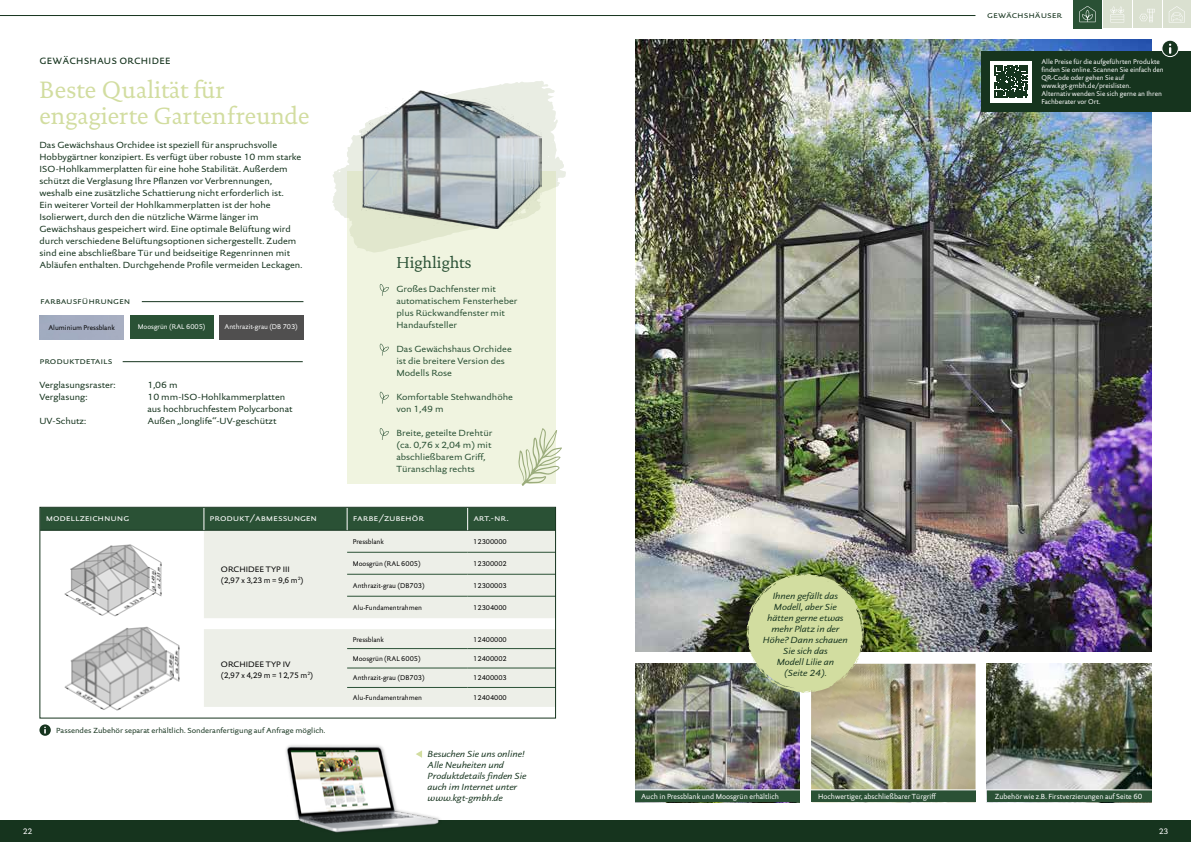
<style>
.page{position:relative;width:1191px;height:842px;background:#fff}
.page>*{position:absolute;margin:0;border:0;box-sizing:border-box;transform-origin:0 0}
.t1{font:24px/26px "DTL Documenta ST";color:#d2dda0}
.t2{font:16px "DTL Documenta ST";color:#2a5135}
.t3{font:12px "DTL Documenta Sans T Caps";letter-spacing:-.015em;color:#16341e}
.t4{font:9px/12px "DTL Documenta Sans T";letter-spacing:-.005em;color:#16341e;scale:1.1 1}
.t5{font:9px/12px "DTL Documenta Sans T";color:#2a5135;scale:1.1 1}
.t6{font:9px/11px "DTL Documenta Sans T Italic";letter-spacing:-.005em;color:#16341e;scale:1.1 1}
.t7{font:9px "DTL Documenta Sans T Caps";letter-spacing:-.015em;color:#fff;scale:1.1 1}
.t8{font:9px "DTL Documenta Sans T Caps";letter-spacing:-.015em;color:#16341e;scale:1.1 1}
.t9{font:8px/11px "DTL Documenta Sans T";color:#000;scale:1.1 1}
.t10{font:8px "DTL Documenta Sans T";color:#fff}
.t11{font:7.5px "DTL Documenta Sans T";color:#fff}
.t12{font:7.5px "DTL Documenta Sans T";color:#16341e;scale:1.1 1}
.t13{font:7px "DTL Documenta Sans T";color:#000}
.t14{font:7px/8px "DTL Documenta Sans T";color:#fff}
</style>
<div class="page">
<div style="left:0;top:821px;width:1191px;height:21px;background:#16341e"></div>
<hr style="left:0;top:15px;width:975px;height:1px;background:#16341e">
<svg style="left:204px;top:531px;width:350px;height:176px;background:#edefe8"></svg>
<hr style="left:40px;top:530px;width:164px;height:1px;background:#16341e">
<hr style="left:204px;top:530px;width:143px;height:1px;background:#16341e">
<hr style="left:347px;top:530px;width:120px;height:1px;background:#16341e">
<hr style="left:467px;top:530px;width:89px;height:1px;background:#16341e">
<div style="left:42px;top:509px;width:512px;height:21px;background:#2a5135"></div>
<hr style="left:347px;top:552px;width:120px;height:1px;background:#2a5135">
<hr style="left:467px;top:552px;width:89px;height:1px;background:#2a5135">
<hr style="left:347px;top:574px;width:120px;height:1px;background:#2a5135">
<hr style="left:467px;top:574px;width:89px;height:1px;background:#2a5135">
<hr style="left:347px;top:596px;width:120px;height:1px;background:#2a5135">
<hr style="left:467px;top:596px;width:89px;height:1px;background:#2a5135">
<hr style="left:347px;top:648px;width:120px;height:1px;background:#2a5135">
<hr style="left:467px;top:648px;width:89px;height:1px;background:#2a5135">
<hr style="left:347px;top:668px;width:120px;height:1px;background:#2a5135">
<hr style="left:467px;top:668px;width:89px;height:1px;background:#2a5135">
<hr style="left:347px;top:687px;width:120px;height:1px;background:#2a5135">
<hr style="left:467px;top:687px;width:89px;height:1px;background:#2a5135">
<div style="left:40px;top:507px;width:516px;height:211px;border:1px solid #16341e"></div>
<svg style="left:332px;top:81px;width:234px;height:171px"></svg>
<div style="left:347px;top:172px;width:208px;height:312px;background:#f0f4e0"></div>
<svg style="left:379px;top:284px;width:10px;height:12px"></svg>
<svg style="left:379px;top:344px;width:10px;height:12px"></svg>
<svg style="left:379px;top:392px;width:10px;height:12px"></svg>
<svg style="left:379px;top:428px;width:10px;height:12px"></svg>
<hr style="left:123px;top:361px;width:180px;height:1px;background:#16341e">
<svg style="left:39px;top:724px;width:12px;height:12px"></svg>
<svg style="left:44px;top:727px;width:2px;height:7px"></svg>
<svg style="left:518px;top:428px;width:44px;height:58px"></svg>
<img style="left:635px;top:40px;width:516px;height:612px">
<img style="left:811px;top:664px;width:164px;height:125px">
<img style="left:635px;top:664px;width:164px;height:125px">
<img style="left:987px;top:664px;width:164px;height:125px">
<div style="left:635px;top:790px;width:164px;height:12px;background:#2a5135"></div>
<div style="left:811px;top:790px;width:164px;height:12px;background:#2a5135"></div>
<div style="left:987px;top:790px;width:164px;height:12px;background:#2a5135"></div>
<hr style="left:142px;top:301px;width:161px;height:1px;background:#16341e">
<div style="left:130px;top:315px;width:83px;height:24px;background:#2a5135"></div>
<div style="left:219px;top:315px;width:84px;height:24px;background:#504f4f"></div>
<img style="left:274px;top:745px;width:174px;height:88px">
<svg style="left:416px;top:750px;width:6px;height:8px"></svg>
<img style="left:64px;top:544px;width:98px;height:73px">
<img style="left:64px;top:626px;width:116px;height:85px">
<img style="left:361px;top:91px;width:180px;height:137px">
<img style="left:746px;top:573px;width:118px;height:120px">
<div style="left:981px;top:52px;width:210px;height:60px;background:#16341e"></div>
<div style="left:990px;top:61px;width:41px;height:41px;background:#fff"></div>
<svg style="left:994px;top:65px;width:33px;height:33px"></svg>
<svg style="left:1161px;top:40px;width:17px;height:17px"></svg>
<div style="left:1161px;top:40px;width:17px;height:17px;border:1px solid #fff;border-radius:50%"></div>
<svg style="left:1169px;top:44px;width:2px;height:10px"></svg>
<div style="left:1103px;top:0;width:28px;height:28px;background:#dae0d0"></div>
<div style="left:1132px;top:0;width:29px;height:28px;background:#dae0d0"></div>
<svg style="left:1163px;top:0;width:28px;height:28px"></svg>
<div style="left:1073px;top:0;width:28px;height:28px;background:#2a5135"></div>
<svg style="left:1079px;top:6px;width:16px;height:16px"></svg>
<svg style="left:1110px;top:6px;width:14px;height:16px"></svg>
<svg style="left:1168px;top:6px;width:16px;height:16px"></svg>
<svg style="left:1139px;top:9px;width:16px;height:13px"></svg>
<h3 class="t3" style="left:39px;top:52px;width:133px">gewächshaus orchidee</h3>
<h1 class="t1" style="left:39px;top:76px;width:272px">Beste Qualität für engagierte Gartenfreunde</h1>
<p class="t4" style="left:39px;top:139px;width:241px">Das Gewächshaus Orchidee ist speziell für anspruchsvolle Hobbygärtner konzipiert. Es verfügt über robuste 10 mm starke ISO-Hohlkammerplatten für eine hohe Stabilität. Außerdem schützt die Verglasung Ihre Pflanzen vor Verbrennungen, weshalb eine zusätzliche Schattierung nicht erforderlich ist.<br>Ein weiterer Vorteil der Hohlkammerplatten ist der hohe Isolierwert, durch den die nützliche Wärme länger im Gewächshaus gespeichert wird. Eine optimale Belüftung wird durch verschiedene Belüftungsoptionen sichergestellt. Zudem sind eine abschließbare Tür und beidseitige Regenrinnen mit Abläufen enthalten. Durchgehende Profile vermeiden Leckagen.</p>
<p class="t8" style="left:40px;top:295px;width:83px">farbausführungen</p>
<p class="t13" style="left:48px;top:323px;width:68px">Aluminium Pressblank</p>
<p class="t14" style="left:138px;top:323px;width:69px">Moosgrün (RAL 6005)</p>
<p class="t14" style="left:225px;top:323px;width:75px">Anthrazit-grau (DB 703)</p>
<p class="t8" style="left:39px;top:355px;width:68px">produktdetails</p>
<p class="t4" style="left:39px;top:379px;width:71px">Verglasungsraster:</p>
<p class="t4" style="left:147px;top:379px;width:29px">1,06 m</p>
<p class="t4" style="left:39px;top:391px;width:45px">Verglasung:</p>
<p class="t4" style="left:147px;top:391px;width:133px">10 mm-ISO-Hohlkammerplatten aus hochbruchfestem Polycarbonat</p>
<p class="t4" style="left:39px;top:415px;width:44px">UV-Schutz:</p>
<p class="t4" style="left:147px;top:415px;width:119px">Außen „longlife“-UV-geschützt</p>
<h2 class="t2" style="left:396px;top:253px;width:77px">Highlights</h2>
<p class="t5" style="left:396px;top:283px;width:111px">Großes Dachfenster mit automatischem Fensterheber plus Rückwandfenster mit<br>Handaufsteller</p>
<p class="t5" style="left:396px;top:343px;width:106px">Das Gewächshaus Orchidee ist die breitere Version des<br>Modells Rose</p>
<p class="t5" style="left:396px;top:391px;width:108px">Komfortable Stehwandhöhe von 1,49 m</p>
<p class="t5" style="left:396px;top:427px;width:89px">Breite, geteilte Drehtür (ca. 0,76 x 2,04 m) mit abschließbarem Griff,<br>Türanschlag rechts</p>
<p class="t7" style="left:46px;top:513px;width:77px">modellzeichnung</p>
<p class="t7" style="left:210px;top:513px;width:99px">produkt/abmessungen</p>
<p class="t7" style="left:353px;top:513px;width:66px">farbe/zubehör</p>
<p class="t7" style="left:473px;top:513px;width:34px">art.-nr.</p>
<p class="t9" style="left:221px;top:563px;width:77px">ORCHIDEE TYP III (2,97 x 3,23 m = 9,6 m<sup>2</sup>)</p>
<p class="t9" style="left:221px;top:658px;width:85px">ORCHIDEE TYP IV<br>(2,97 x 4,29 m = 12,75 m<sup>2</sup>)</p>
<p class="t12" style="left:56px;top:726px;width:246px">Passendes Zubehör separat erhältlich. Sonderanfertigung auf Anfrage möglich.</p>
<p class="t10" style="left:23px;top:827px;width:11px">22</p>
<p class="t13" style="left:353px;top:537px;width:33px">Pressblank</p>
<p class="t13" style="left:473px;top:537px;width:35px">12300000</p>
<p class="t13" style="left:353px;top:559px;width:69px">Moosgrün (RAL 6005)</p>
<p class="t13" style="left:473px;top:559px;width:35px">12300002</p>
<p class="t13" style="left:353px;top:581px;width:73px">Anthrazit-grau (DB703)</p>
<p class="t13" style="left:473px;top:581px;width:35px">12300003</p>
<p class="t13" style="left:353px;top:603px;width:71px">Alu-Fundamentrahmen</p>
<p class="t13" style="left:473px;top:603px;width:35px">12304000</p>
<p class="t13" style="left:353px;top:635px;width:33px">Pressblank</p>
<p class="t13" style="left:473px;top:635px;width:35px">12400000</p>
<p class="t13" style="left:353px;top:654px;width:69px">Moosgrün (RAL 6005)</p>
<p class="t13" style="left:473px;top:654px;width:35px">12400002</p>
<p class="t13" style="left:353px;top:674px;width:73px">Anthrazit-grau (DB703)</p>
<p class="t13" style="left:473px;top:674px;width:35px">12400003</p>
<p class="t13" style="left:353px;top:693px;width:71px">Alu-Fundamentrahmen</p>
<p class="t13" style="left:473px;top:693px;width:35px">12404000</p>
<p class="t6" style="left:427px;top:748px;width:91px">Besuchen Sie uns online!<br>Alle Neuheiten und<br>Produktdetails finden Sie auch im Internet unter www.kgt-gmbh.de</p>
<p class="t8" style="left:987px;top:9px;width:70px">gewächshäuser</p>
<p class="t14" style="left:1041px;top:58px;width:124px">Alle Preise für die aufgeführten Produkte finden Sie online. Scannen Sie einfach den QR-Code oder gehen Sie auf www.kgt-gmbh.de/preislisten.<br>Alternativ wenden Sie sich gerne an Ihren Fachberater vor Ort.</p>
<p class="t6" style="left:763px;top:591px;width:79px;text-align:center">Ihnen gefällt das<br>Modell, aber Sie hätten gerne etwas mehr Platz in der<br>Höhe? Dann schauen<br>Sie sich das<br>Modell Lilie an<br>(Seite 24).</p>
<p class="t11" style="left:641px;top:791px;width:139px">Auch in Pressblank und Moosgrün erhältlich</p>
<p class="t11" style="left:818px;top:791px;width:119px">Hochwertiger, abschließbarer Türgriff</p>
<p class="t11" style="left:994px;top:791px;width:149px">Zubehör wie z.B. Firstverzierungen auf Seite 60</p>
<p class="t10" style="left:1158px;top:827px;width:11px">23</p>
</div>
